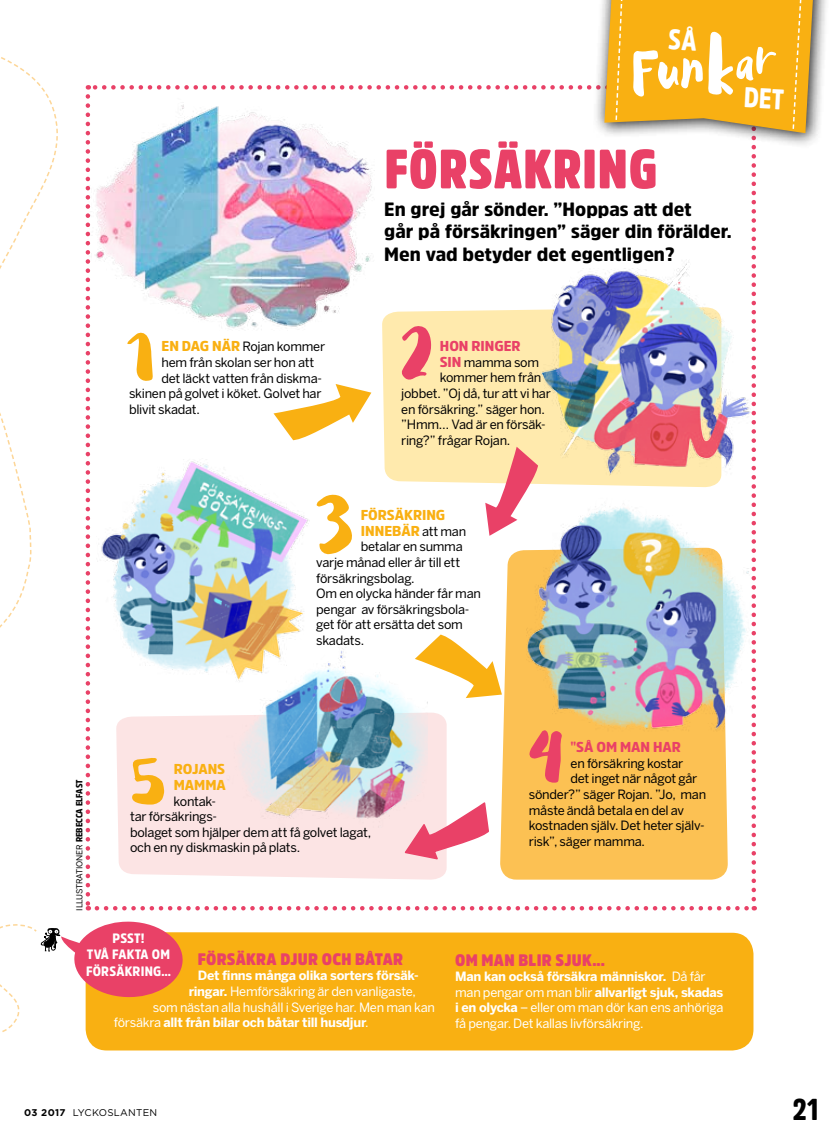
<style>
.page{position:relative;width:838px;height:1136px;background:#fff}
.page>*{position:absolute;margin:0;border:0;box-sizing:border-box;transform-origin:0 0}
.t1{font:900 54.75px "Amsi Pro Cond";letter-spacing:.02em;color:#e94167}
.t2{font:900 30px "Amsi Pro Cond";color:#000}
.t3{font:900 19.05px/22.6px "Amsi Pro Narw";color:#000;scale:1.1 1}
.t4{font:900 16.5px "Amsi Pro Narw";letter-spacing:.02em;color:#e94167}
.t5{font:900 14.25px/15.6px "Amsi Pro Narw";color:#f9b012;scale:1.1 1}
.t6{font:900 14.25px "Amsi Pro Narw";color:#e94167;scale:1.1 1}
.t7{font:900 13.5px/16.5px "Amsi Pro Narw";letter-spacing:.02em;color:#fff;text-align:center}
.t8{font:12.75px/15.6px "Benton Sans";letter-spacing:-.02em;color:#000}
.t9{font:12.75px/15.6px "Benton Sans";letter-spacing:-.02em;color:#fff}
.t10{font:700 12.75px "Benton Sans";letter-spacing:-.02em;color:#fff}
.t11{font:9.75px "Gotham";letter-spacing:.03em;color:#000}
.t12{font:8.25px "Benton Sans";letter-spacing:-.02em;color:#000}
.s1{font-family:"Amsi Pro Narw";font-weight:900;font-size:14.25px;color:#f9b012}
.s2{font-family:"Amsi Pro Narw";font-weight:900;font-size:14.25px;color:#e94167}
.s3{font-family:"Amsi Pro Narw";font-weight:900;font-size:9px}
.s4{font-family:"Benton Sans";font-weight:400;font-size:12.75px;color:#000}
.s5{font-weight:700}
.s6{font-weight:400}
</style>
<div class="page">
<div style="left:86px;top:932px;width:667px;height:118px;background:#f9b012"></div>
<div style="left:593px;top:0;width:239px;height:149px;background:#000;opacity:.9"></div>
<svg style="left:56px;top:921px;width:128px;height:77px"></svg>
<svg style="left:2px;top:1024px;width:11px;height:8px"></svg>
<svg style="left:0;top:57px;width:56px;height:966px"></svg>
<img style="left:86px;top:0;width:733px;height:910px">
<p class="t8" style="left:161px;top:339px;width:165px"><span class="s1">EN DAG NÄR</span> Rojan kommer</p>
<p class="t8" style="left:161px;top:354px;width:154px">hem från skolan ser hon att</p>
<p class="t8" style="left:161px;top:370px;width:162px">det läckt vatten från diskma-</p>
<p class="t8" style="left:129px;top:386px;width:194px">skinen på golvet i köket. Golvet har</p>
<p class="t8" style="left:129px;top:401px;width:72px">blivit skadat.</p>
<h1 class="t1" style="left:384px;top:131px;width:274px">FÖRSÄKRING</h1>
<h3 class="t3" style="left:384px;top:197px;width:317px">En grej går sönder. ”Hoppas att det<br>går på försäkringen” säger din förälder.<br>Men vad betyder det egentligen?</h3>
<p class="t6" style="left:440px;top:336px;width:75px">HON RINGER</p>
<p class="t8" style="left:440px;top:354px;width:101px"><span class="s2">SIN</span> mamma som</p>
<p class="t8" style="left:440px;top:370px;width:103px">kommer hem från</p>
<p class="t8" style="left:401px;top:385px;width:151px">jobbet. ”Oj då, tur att vi har</p>
<p class="t8" style="left:401px;top:401px;width:145px">en försäkring.” säger hon.</p>
<p class="t8" style="left:401px;top:416px;width:146px">”Hmm… Vad är en försäk-</p>
<p class="t8" style="left:401px;top:432px;width:111px">ring?” frågar Rojan.</p>
<p class="t12" style="left:74px;top:910px;width:132px;rotate:-90deg">ILLUSTRATIONER <span class="s3">REBECCA ELFAST</span></p>
<p class="t5" style="left:361px;top:507px;width:97px;text-indent:-45px">✓ FÖRSÄKRING<br>INNEBÄR <span class="s4">att man</span></p>
<p class="t8" style="left:316px;top:539px;width:166px;text-indent:44px">betalar en summa varje månad eller år till ett försäkringsbolag.<br>Om en olycka händer får man pengar av försäkringsbola&shy;get för att ersätta det som skadats.</p>
<p class="t5" style="left:174px;top:761px;width:49px">ROJANS<br>MAMMA</p>
<p class="t8" style="left:130px;top:793px;width:243px;text-indent:43px">kontak-<br>tar försäkrings-<br>bolaget som hjälper dem att få golvet lagat, och en ny diskmaskin på plats.</p>
<p class="t6" style="left:529px;top:737px;width:140px">✔ "SÅ OM MAN HAR</p>
<p class="t8" style="left:570px;top:755px;width:114px">en försäkring kostar</p>
<p class="t8" style="left:570px;top:771px;width:128px">det inget när något går</p>
<p class="t8" style="left:529px;top:786px;width:179px">sönder?” säger Rojan. ”Jo, man</p>
<p class="t8" style="left:529px;top:802px;width:157px">måste ändå betala en del av</p>
<p class="t8" style="left:529px;top:817px;width:177px">kostnaden själv. Det heter själv-</p>
<p class="t8" style="left:529px;top:833px;width:118px">risk”, säger mamma.</p>
<p class="t7" style="left:86px;top:929px;width:86px">PSST!<br>TVÅ FAKTA OM<br>FÖRSÄKRING…</p>
<p class="t4" style="left:198px;top:947px;width:206px">FÖRSÄKRA DJUR OCH BÅTAR</p>
<p class="t10" style="left:198px;top:967px;width:222px">Det finns många olika sorters försäk-</p>
<p class="t9" style="left:189px;top:983px;width:229px"><span class="s5">ringar.</span> Hemförsäkring är den vanligaste,</p>
<p class="t9" style="left:153px;top:999px;width:284px">som nästan alla hushåll i Sverige har. Men man kan</p>
<p class="t10" style="left:114px;top:1014px;width:256px"><span class="s6">försäkra</span> allt från bilar och båtar till husdjur<span class="s6">.</span></p>
<p class="t4" style="left:455px;top:948px;width:151px">OM MAN BLIR SJUK...</p>
<p class="t9" style="left:455px;top:968px;width:270px"><span class="s5">Man kan också försäkra människor.</span> Då får man pengar om man blir <span class="s5">allvarligt sjuk, skadas i en olycka</span> – eller om man dör kan ens anhöriga få pengar. Det kallas livförsäkring.</p>
<p class="t11" style="left:24px;top:1106px;width:135px"><span class="s5">03 2017</span> LYCKOSLANTEN</p>
<h2 class="t2" style="left:793px;top:1088px;width:27px">21</h2>
</div>
